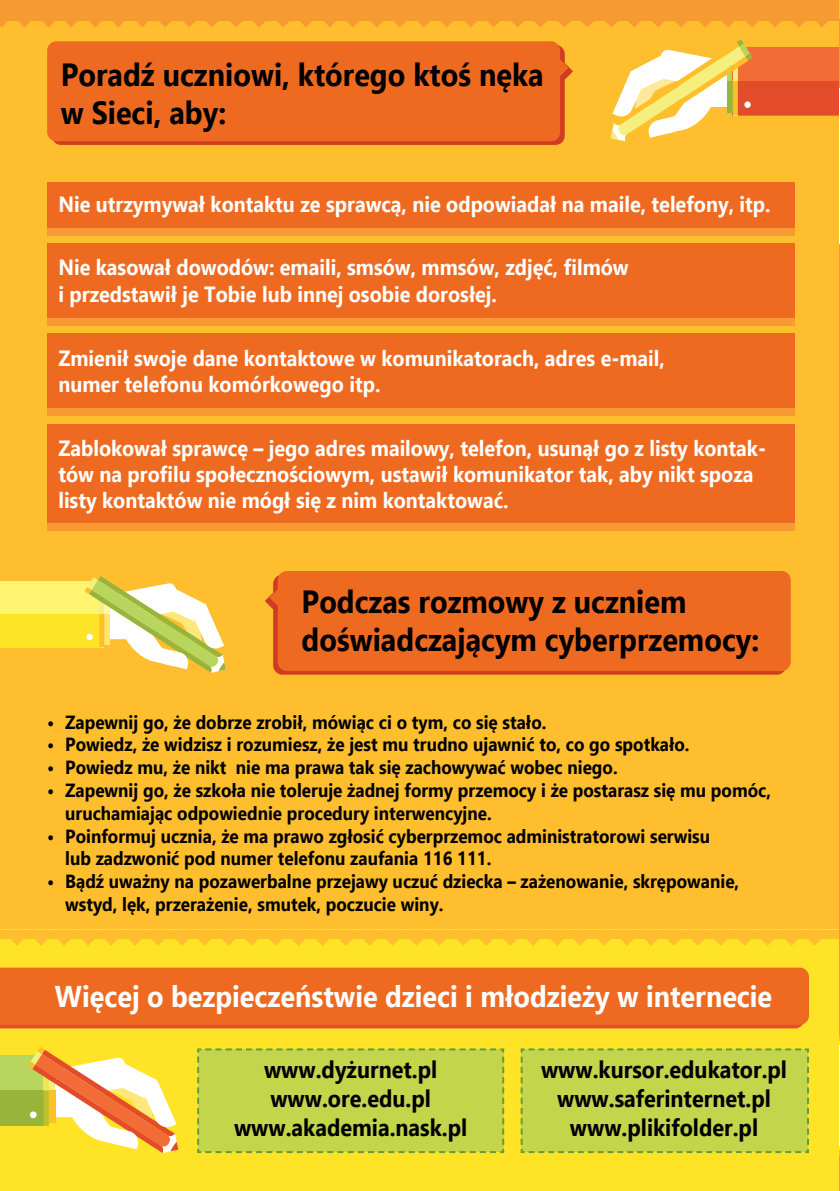
<style>
.page{position:relative;width:840px;height:1191px;background:#fff}
.page>*{position:absolute;margin:0;border:0;box-sizing:border-box;transform-origin:0 0}
.t1{font:700 32px/38.4px "Ebrima";color:#000;scale:.9 1}
.t2{font:700 30px "Ebrima";color:#fff;scale:.9 1}
.t3{font:700 24px/28.8px "Ebrima";color:#000;text-align:center;scale:.9 1}
.t4{font:700 22px/26.4px "Ebrima";color:#fff;scale:.9 1}
.t5{font:700 19px/22.8px "Ebrima";color:#000;scale:.9 1}
</style>
<div class="page">
<div style="left:0;top:0;width:839px;height:1191px;background:#febe2e"></div>
<div style="left:0;top:929px;width:839px;height:262px;background:#ffe326"></div>
<svg style="left:0;top:938px;width:826px;height:7px"></svg>
<div style="left:0;top:929px;width:839px;height:9px;background:#febe2e"></div>
<div style="left:0;top:1055px;width:49px;height:70px;background:#b8d65e"></div>
<div style="left:0;top:1090px;width:44px;height:35px;background:#99b43a"></div>
<svg style="left:5px;top:1047px;width:173px;height:106px"></svg>
<svg style="left:0;top:1024px;width:803px;height:4px;background:#e65327"></svg>
<div style="left:0;top:967px;width:808px;height:57px;background:#ef6a21"></div>
<div style="left:197px;top:1048px;width:308px;height:106px;background:#c2d54b"></div>
<div style="left:520px;top:1048px;width:289px;height:106px;background:#c2d54b"></div>
<div style="left:732px;top:47px;width:107px;height:68px;background:#f36c37"></div>
<div style="left:737px;top:81px;width:102px;height:34px;background:#e34c29"></div>
<svg style="left:610px;top:39px;width:163px;height:102px"></svg>
<hr style="left:838px;top:0;width:1px;height:1191px;background:#f89a32">
<svg style="left:0;top:0;width:839px;height:27px"></svg>
<hr style="left:838px;top:1035px;width:1px;height:121px;background:#febe2e">
<hr style="left:838px;top:1041px;width:1px;height:108px;background:#fff320">
<hr style="left:838px;top:1045px;width:1px;height:100px;background:#fff">
<hr style="left:838px;top:88px;width:1px;height:156px;background:#fff">
<div style="left:47px;top:182px;width:747px;height:46px;background:#ef6a21"></div>
<div style="left:47px;top:228px;width:747px;height:8px;background:#f89a33"></div>
<div style="left:47px;top:244px;width:747px;height:76px;background:#ef6a21"></div>
<div style="left:47px;top:318px;width:747px;height:8px;background:#f89a33"></div>
<div style="left:47px;top:334px;width:747px;height:76px;background:#ef6a21"></div>
<div style="left:47px;top:408px;width:747px;height:8px;background:#f89a33"></div>
<div style="left:47px;top:424px;width:747px;height:99px;background:#ef6a21"></div>
<div style="left:47px;top:523px;width:747px;height:8px;background:#f89a33"></div>
<div style="left:52px;top:45px;width:512px;height:100px;background:linear-gradient(to right,#d54321,#d54221);border-radius:9px"></div>
<div style="left:47px;top:41px;width:512px;height:100px;background:#ef6a21;border-radius:9px"></div>
<svg style="left:559px;top:60px;width:13px;height:20px"></svg>
<div style="left:273px;top:574px;width:512px;height:100px;background:#d03b21;border-radius:9px"></div>
<div style="left:277px;top:571px;width:513px;height:100px;background:#ef6a21;border-radius:9px"></div>
<svg style="left:265px;top:589px;width:13px;height:20px"></svg>
<div style="left:0;top:581px;width:104px;height:66px;background:#fff570"></div>
<div style="left:0;top:614px;width:99px;height:33px;background:#ffe326"></div>
<svg style="left:63px;top:576px;width:163px;height:97px"></svg>
<h1 class="t1" style="left:61px;top:57px;width:537px">Poradź uczniowi, którego ktoś nęka w Sieci, aby:</h1>
<p class="t4" style="left:58px;top:192px;width:792px">Nie utrzymywał kontaktu ze sprawcą, nie odpowiadał na maile, telefony, itp.</p>
<p class="t4" style="left:58px;top:255px;width:635px">Nie kasował dowodów: emaili, smsów, mmsów, zdjęć, filmów i przedstawił je Tobie lub innej osobie dorosłej.</p>
<p class="t4" style="left:58px;top:346px;width:675px">Zmienił swoje dane kontaktowe w komunikatorach, adres e-mail, numer telefonu komórkowego itp.</p>
<p class="t4" style="left:58px;top:436px;width:787px">Zablokował sprawcę – jego adres mailowy, telefon, usunął go z listy kontak&shy;tów na profilu społecznościowym, ustawił komunikator tak, aby nikt spoza listy kontaktów nie mógł się z nim kontaktować.</p>
<h1 class="t1" style="left:301px;top:583px;width:509px">Podczas rozmowy z uczniem doświadczającym cyberprzemocy:</h1>
<p class="t5" style="left:47px;top:711px;width:556px">• Zapewnij go, że dobrze zrobił, mówiąc ci o tym, co się stało.</p>
<p class="t5" style="left:47px;top:734px;width:715px">• Powiedz, że widzisz i rozumiesz, że jest mu trudno ujawnić to, co go spotkało.</p>
<p class="t5" style="left:47px;top:757px;width:635px">• Powiedz mu, że nikt nie ma prawa tak się zachowywać wobec niego.</p>
<p class="t5" style="left:65px;top:780px;width:785px;text-indent:-18px">• Zapewnij go, że szkoła nie toleruje żadnej formy przemocy i że postarasz się mu pomóc, uruchamiając odpowiednie procedury interwencyjne.</p>
<p class="t5" style="left:65px;top:825px;width:717px;text-indent:-18px">• Poinformuj ucznia, że ma prawo zgłosić cyberprzemoc administratorowi serwisu lub zadzwonić pod numer telefonu zaufania 116 111.</p>
<p class="t5" style="left:65px;top:871px;width:750px;text-indent:-18px">• Bądź uważny na pozawerbalne przejawy uczuć dziecka – zażenowanie, skrępowanie, wstyd, lęk, przerażenie, smutek, poczucie winy.</p>
<h2 class="t2" style="left:55px;top:973px;width:798px">Więcej o bezpieczeństwie dzieci i młodzieży w internecie</h2>
<p class="t3" style="left:234px;top:1056px;width:260px">www.dyżurnet.pl www.ore.edu.pl www.akademia.nask.pl</p>
<p class="t3" style="left:540px;top:1056px;width:275px">www.kursor.edukator.pl www.saferinternet.pl www.plikifolder.pl</p>
</div>
